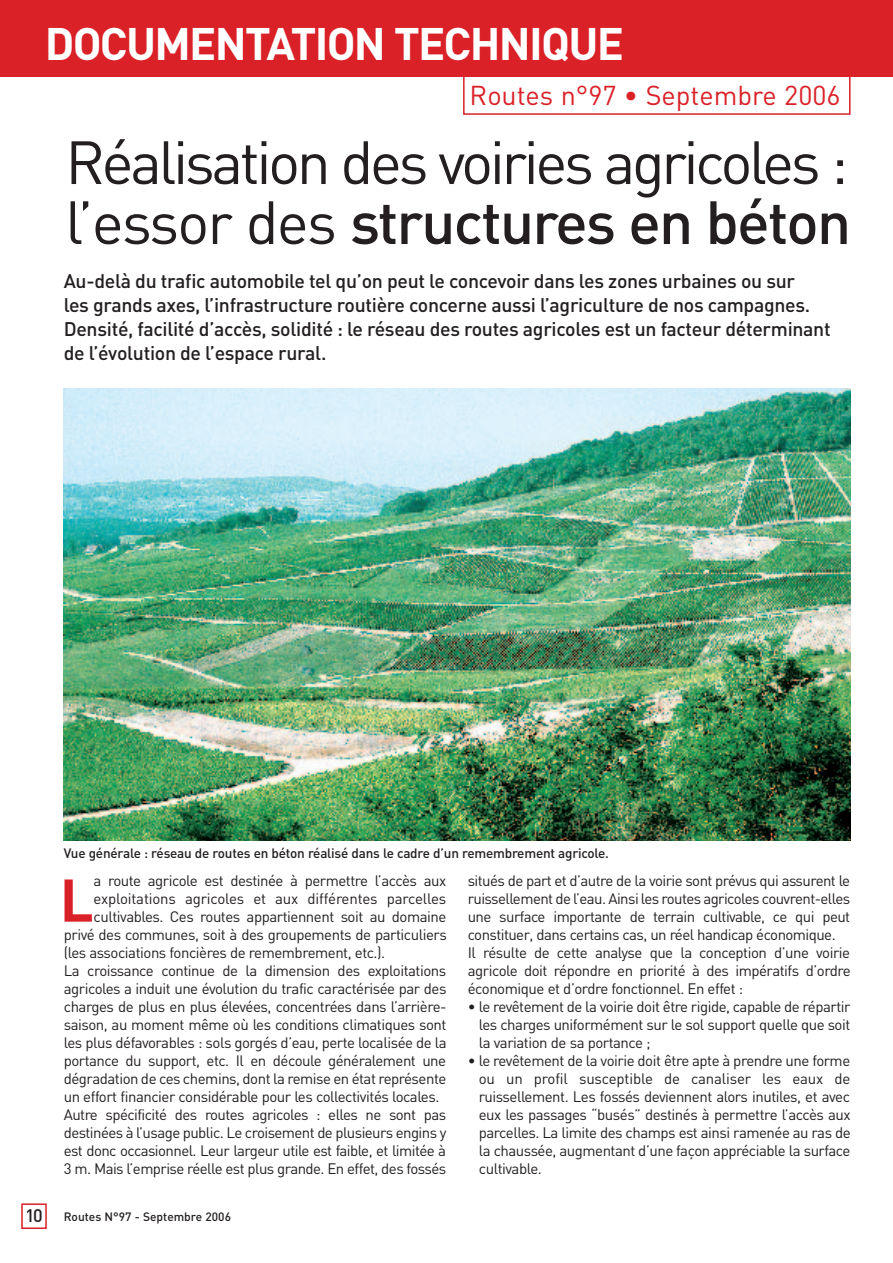
<style>
.page{position:relative;width:893px;height:1263px;background:#fff}
.page>*{position:absolute;margin:0;border:0;box-sizing:border-box;transform-origin:0 0}
.t1{font:60px/60px "DIN";letter-spacing:-.06em;color:#231f20}
.t2{font:700 59.25px "DIN";color:#da2128}
.t3{font:700 45px "DIN";letter-spacing:-.04em;color:#fff}
.t4{font:27px "DIN";color:#da2128}
.t5{font:500 19.5px/24px "DIN";letter-spacing:-.015em;color:#231f20}
.t6{font:15px/18px "DIN";letter-spacing:-.03em;color:#231f20;text-align:justify}
.t7{font:15px "DIN";letter-spacing:-.01em;color:#231f20}
.t8{font:500 13.5px "DIN";letter-spacing:-.015em;color:#231f20}
.t9{font:500 12px "DIN";color:#231f20}
.s1{font-weight:500}
.s2{font-size:18px}
</style>
<div class="page">
<div style="left:463px;top:72px;width:387px;height:43px;border:2px solid #da2128"></div>
<div style="left:0;top:0;width:893px;height:77px;background:#da2128"></div>
<div style="left:21px;top:1203px;width:26px;height:26px;border:2px solid #da2128"></div>
<img style="left:64px;top:388px;width:786px;height:452px">
<h3 class="t3" style="left:45px;top:18px;width:581px">DOCUMENTATION TECHNIQUE</h3>
<h3 class="t4" style="left:470px;top:80px;width:373px">Routes n°97 • Septembre 2006</h3>
<h1 class="t1" style="left:65px;top:133px;width:787px">Réalisation des voiries agricoles : l’essor des <span class="s1">structures en béton</span></h1>
<p class="t5" style="left:64px;top:269px;width:768px">Au-delà du trafic automobile tel qu’on peut le concevoir dans les zones urbaines ou sur<br>les grands axes, l’infrastructure routière concerne aussi l’agriculture de nos campagnes.<br>Densité, facilité d’accès, solidité : le réseau des routes agricoles est un facteur déterminant de l’évolution de l’espace rural.</p>
<p class="t8" style="left:64px;top:846px;width:547px">Vue générale : réseau de routes en béton réalisé dans le cadre d’un remembrement agricole.</p>
<h2 class="t2" style="left:60px;top:866px;width:36px">L</h2>
<p class="t6" style="left:94px;top:871px;width:354px">a route agricole est destinée à permettre l’accès aux</p>
<p class="t7" style="left:94px;top:890px;width:354px">exploitations agricoles et aux différentes parcelles</p>
<p class="t6" style="left:94px;top:907px;width:354px">cultivables. Ces routes appartiennent soit au domaine</p>
<p class="t6" style="left:64px;top:925px;width:384px">privé des communes, soit à des groupements de particuliers</p>
<p class="t6" style="left:64px;top:943px;width:323px">(les associations foncières de remembrement, etc.).</p>
<p class="t6" style="left:64px;top:961px;width:384px">La croissance continue de la dimension des exploitations</p>
<p class="t6" style="left:64px;top:979px;width:384px">agricoles a induit une évolution du trafic caractérisée par des</p>
<p class="t6" style="left:64px;top:997px;width:384px">charges de plus en plus élevées, concentrées dans l’arrière-</p>
<p class="t6" style="left:64px;top:1015px;width:384px">saison, au moment même où les conditions climatiques sont</p>
<p class="t6" style="left:64px;top:1033px;width:384px">les plus défavorables : sols gorgés d’eau, perte localisée de la</p>
<p class="t6" style="left:64px;top:1051px;width:384px">portance du support, etc. Il en découle généralement une</p>
<p class="t6" style="left:64px;top:1069px;width:384px">dégradation de ces chemins, dont la remise en état représente</p>
<p class="t6" style="left:64px;top:1087px;width:377px">un effort financier considérable pour les collectivités locales.</p>
<p class="t6" style="left:64px;top:1105px;width:384px">Autre spécificité des routes agricoles : elles ne sont pas</p>
<p class="t6" style="left:64px;top:1123px;width:384px">destinées à l’usage public. Le croisement de plusieurs engins y</p>
<p class="t6" style="left:64px;top:1141px;width:384px">est donc occasionnel. Leur largeur utile est faible, et limitée à</p>
<p class="t6" style="left:64px;top:1159px;width:384px">3 m. Mais l’emprise réelle est plus grande. En effet, des fossés</p>
<p class="t9" style="left:25px;top:1210px;width:207px"><span class="s2">10</span> Routes N°97 - Septembre 2006</p>
<p class="t6" style="left:468px;top:871px;width:384px;text-align:left">situés de part et d’autre de la voirie sont prévus qui assurent le ruissellement de l’eau. Ainsi les routes agricoles couvrent-elles une surface importante de terrain cultivable, ce qui peut constituer, dans certains cas, un réel handicap économique.<br>Il résulte de cette analyse que la conception d’une voirie agricole doit répondre en priorité à des impératifs d’ordre économique et d’ordre fonctionnel. En effet :</p>
<p class="t6" style="left:479px;top:997px;width:373px;text-indent:-11px">• le revêtement de la voirie doit être rigide, capable de répartir les charges uniformément sur le sol support quelle que soit la variation de sa portance ;</p>
<p class="t6" style="left:479px;top:1051px;width:373px;text-indent:-11px">• le revêtement de la voirie doit être apte à prendre une forme ou un profil susceptible de canaliser les eaux de ruissellement. Les fossés deviennent alors inutiles, et avec eux les passages “busés” destinés à permettre l’accès aux parcelles. La limite des champs est ainsi ramenée au ras de la chaussée, augmentant d’une façon appréciable la surface cultivable.</p>
</div>
